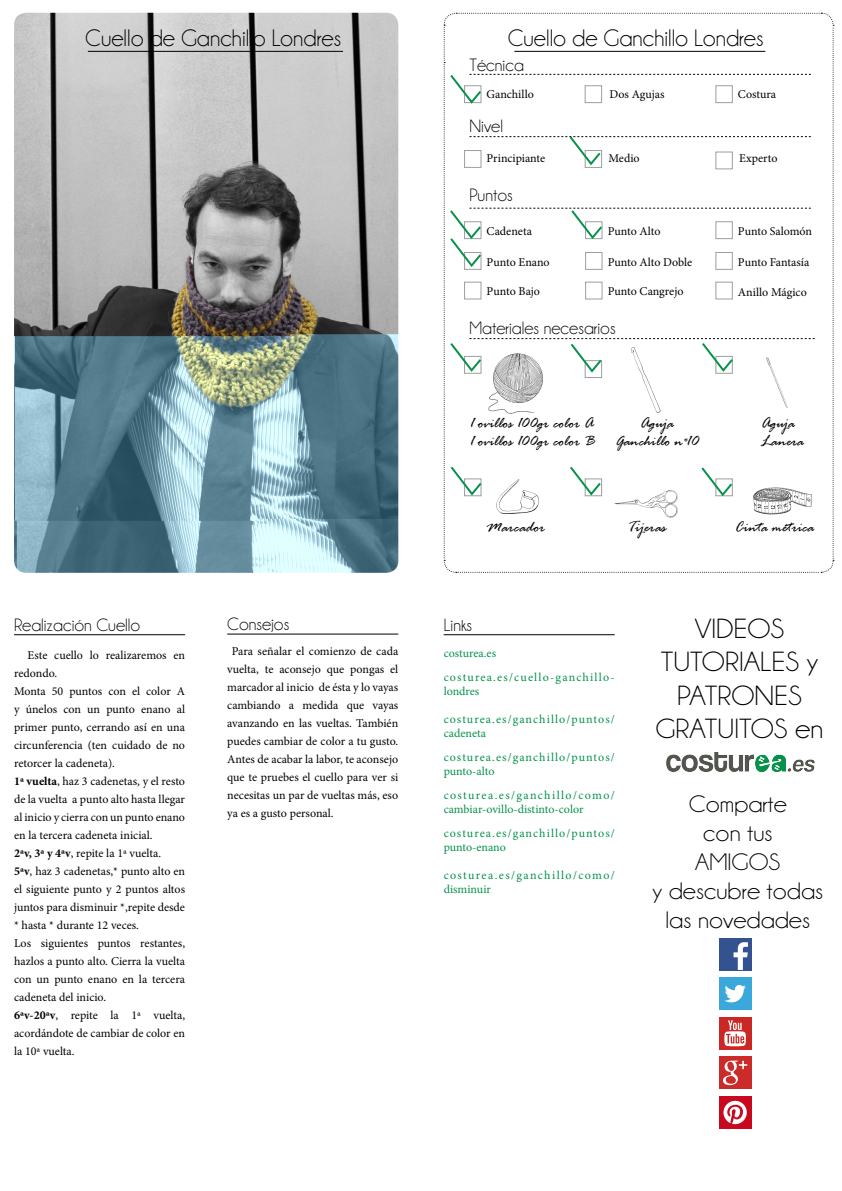
<style>
.page{position:relative;width:842px;height:1191px;background:#fff}
.page>*{position:absolute;margin:0;border:0;box-sizing:border-box;transform-origin:0 0}
.t1{font:28px/33.6px "Champagne&Limousines";color:#000;text-align:center;scale:1.08 1}
.t2{font:24px "Champagne&Limousines";color:#000}
.t3{font:24px "Champagne&Limousines";color:#000;scale:1.08 1}
.t4{font:18px "Champagne&Limousines";color:#000}
.t5{font:italic 16px "Rage";color:#000}
.t6{font:12px/18px "Minion Pro";color:#000;text-align:justify}
.t7{font:12px/14px "Minion Pro";letter-spacing:.085em;color:#06924b}
.t8{font:12px/14px "Minion Pro";letter-spacing:.005em;color:#06924b}
.t9{font:12px/14px "Minion Pro";letter-spacing:.11em;color:#06924b}
.t10{font:12px "Minion Pro";color:#06924b}
.s1{font-weight:700}
</style>
<div class="page">
<img style="left:14px;top:13px;width:384px;height:560px">
<img style="left:666px;top:752px;width:149px;height:21px">
<img style="left:164px;top:552px;width:99px;height:14px">
<hr style="left:14px;top:634px;width:171px;height:1px;background:#000">
<hr style="left:88px;top:51px;width:255px;height:1px;background:#000">
<hr style="left:227px;top:633px;width:171px;height:1px;background:#000">
<hr style="left:444px;top:634px;width:171px;height:1px;background:#000">
<div style="left:719px;top:1096px;width:32px;height:32px;background:#c8081f"></div>
<svg style="left:723px;top:1100px;width:24px;height:24px"></svg>
<div style="left:719px;top:1056px;width:32px;height:33px;background:#cb2c29"></div>
<svg style="left:723px;top:1060px;width:24px;height:25px"></svg>
<div style="left:719px;top:1017px;width:32px;height:32px;background:#cb2724"></div>
<svg style="left:724px;top:1020px;width:22px;height:26px"></svg>
<div style="left:719px;top:977px;width:32px;height:32px;background:#3aa8db"></div>
<svg style="left:724px;top:985px;width:22px;height:17px"></svg>
<div style="left:719px;top:938px;width:32px;height:32px;background:#345290"></div>
<svg style="left:733px;top:942px;width:15px;height:28px"></svg>
<svg style="left:443px;top:12px;width:391px;height:561px"></svg>
<p class="t2" style="left:85px;top:25px;width:257px">Cuello de Ganchillo Londres</p>
<p class="t2" style="left:508px;top:25px;width:257px">Cuello de Ganchillo Londres</p>
<p class="t4" style="left:469px;top:54px;width:56px">Técnica</p>
<p class="t6" style="left:487px;top:85px;width:49px">Ganchillo</p>
<p class="t6" style="left:609px;top:85px;width:56px">Dos Agujas</p>
<p class="t6" style="left:738px;top:85px;width:40px">Costura</p>
<p class="t4" style="left:469px;top:116px;width:35px">Nivel</p>
<p class="t6" style="left:487px;top:150px;width:60px">Principiante</p>
<p class="t4" style="left:469px;top:185px;width:45px">Puntos</p>
<p class="t6" style="left:608px;top:150px;width:33px">Medio</p>
<p class="t6" style="left:739px;top:150px;width:40px">Experto</p>
<p class="t6" style="left:487px;top:222px;width:47px">Cadeneta</p>
<p class="t6" style="left:608px;top:222px;width:54px">Punto Alto</p>
<p class="t6" style="left:738px;top:222px;width:76px">Punto Salomón</p>
<p class="t6" style="left:487px;top:253px;width:65px">Punto Enano</p>
<p class="t6" style="left:608px;top:253px;width:86px">Punto Alto Doble</p>
<p class="t6" style="left:738px;top:253px;width:73px">Punto Fantasía</p>
<p class="t6" style="left:487px;top:283px;width:55px">Punto Bajo</p>
<p class="t6" style="left:608px;top:283px;width:77px">Punto Cangrejo</p>
<p class="t6" style="left:738px;top:283px;width:70px">Anillo Mágico</p>
<p class="t4" style="left:469px;top:318px;width:148px">Materiales necesarios</p>
<p class="t5" style="left:469px;top:414px;width:126px">1 ovillos 100gr color A</p>
<p class="t5" style="left:469px;top:432px;width:127px">1 ovillos 100gr color B</p>
<p class="t5" style="left:640px;top:414px;width:36px">Aguja</p>
<p class="t5" style="left:615px;top:432px;width:85px">Ganchillo nº10</p>
<p class="t5" style="left:761px;top:414px;width:36px">Aguja</p>
<p class="t5" style="left:761px;top:432px;width:45px">Lanera</p>
<p class="t5" style="left:487px;top:519px;width:60px">Marcador</p>
<p class="t5" style="left:627px;top:519px;width:40px">Tijeras</p>
<p class="t5" style="left:735px;top:519px;width:81px">Cinta métrica</p>
<p class="t4" style="left:14px;top:614px;width:128px">Realización Cuello</p>
<p class="t4" style="left:227px;top:613px;width:64px">Consejos</p>
<p class="t4" style="left:444px;top:614px;width:30px">Links</p>
<p class="t6" style="left:14px;top:646px;width:173px;text-indent:14px">Este cuello lo realizaremos en redondo.</p>
<p class="t6" style="left:14px;top:682px;width:173px">Monta 50 puntos con el color A y únelos con un punto enano al primer punto, cerrando así en una circunferencia (ten cuidado de no retorcer la cadeneta).</p>
<p class="t6" style="left:14px;top:772px;width:173px"><span class="s1">1ª vuelta</span>, haz 3 cadenetas, y el resto de la vuelta a punto alto hasta llegar al inicio y cierra con un punto enano en la tercera cadeneta inicial.</p>
<p class="t6" style="left:14px;top:844px;width:149px"><span class="s1">2ªv, 3ª y 4ªv</span>, repite la 1ª vuelta.</p>
<p class="t6" style="left:14px;top:862px;width:173px"><span class="s1">5ªv</span>, haz 3 cadenetas,* punto alto en el siguiente punto y 2 puntos altos juntos para disminuir *,repite desde * hasta * durante 12 veces.</p>
<p class="t6" style="left:14px;top:934px;width:173px">Los siguientes puntos restantes, hazlos a punto alto. Cierra la vuelta con un punto enano en la tercera cadeneta del inicio.</p>
<p class="t6" style="left:14px;top:1006px;width:173px"><span class="s1">6ªv-20ªv</span>, repite la 1ª vuelta, acordándote de cambiar de color en la 10ª vuelta.</p>
<p class="t6" style="left:227px;top:642px;width:173px;text-indent:5px">Para señalar el comienzo de cada vuelta, te aconsejo que pongas el marcador al inicio de ésta y lo vayas cambiando a medida que vayas avanzando en las vueltas. También puedes cambiar de color a tu gusto.<br>Antes de acabar la labor, te aconsejo que te pruebes el cuello para ver si necesitas un par de vueltas más, eso ya es a gusto personal.</p>
<p class="t10" style="left:444px;top:645px;width:54px">costurea.es</p>
<p class="t7" style="left:444px;top:670px;width:172px">costurea.es/cuello-ganchillo&shy;londres</p>
<p class="t7" style="left:444px;top:712px;width:173px">costurea.es/ganchillo/puntos/ cadeneta</p>
<p class="t7" style="left:444px;top:750px;width:173px">costurea.es/ganchillo/puntos/ punto-alto</p>
<p class="t8" style="left:444px;top:788px;width:173px">costurea.es/ganchillo/como/ cambiar-ovillo-distinto-color</p>
<p class="t7" style="left:444px;top:826px;width:173px">costurea.es/ganchillo/puntos/ punto-enano</p>
<p class="t9" style="left:444px;top:868px;width:173px">costurea.es/ganchillo/como/ disminuir</p>
<p class="t1" style="left:695px;top:611px;width:85px">VIDEOS</p>
<p class="t1" style="left:661px;top:645px;width:147px">TUTORIALES y</p>
<p class="t1" style="left:655px;top:678px;width:157px">PATRONES<br>GRATUITOS en</p>
<p class="t3" style="left:689px;top:790px;width:92px">Comparte</p>
<p class="t3" style="left:703px;top:819px;width:66px">con tus</p>
<p class="t3" style="left:695px;top:848px;width:80px">AMIGOS</p>
<p class="t3" style="left:652px;top:877px;width:160px">y descubre todas</p>
<p class="t3" style="left:665px;top:906px;width:135px">las novedades</p>
</div>
